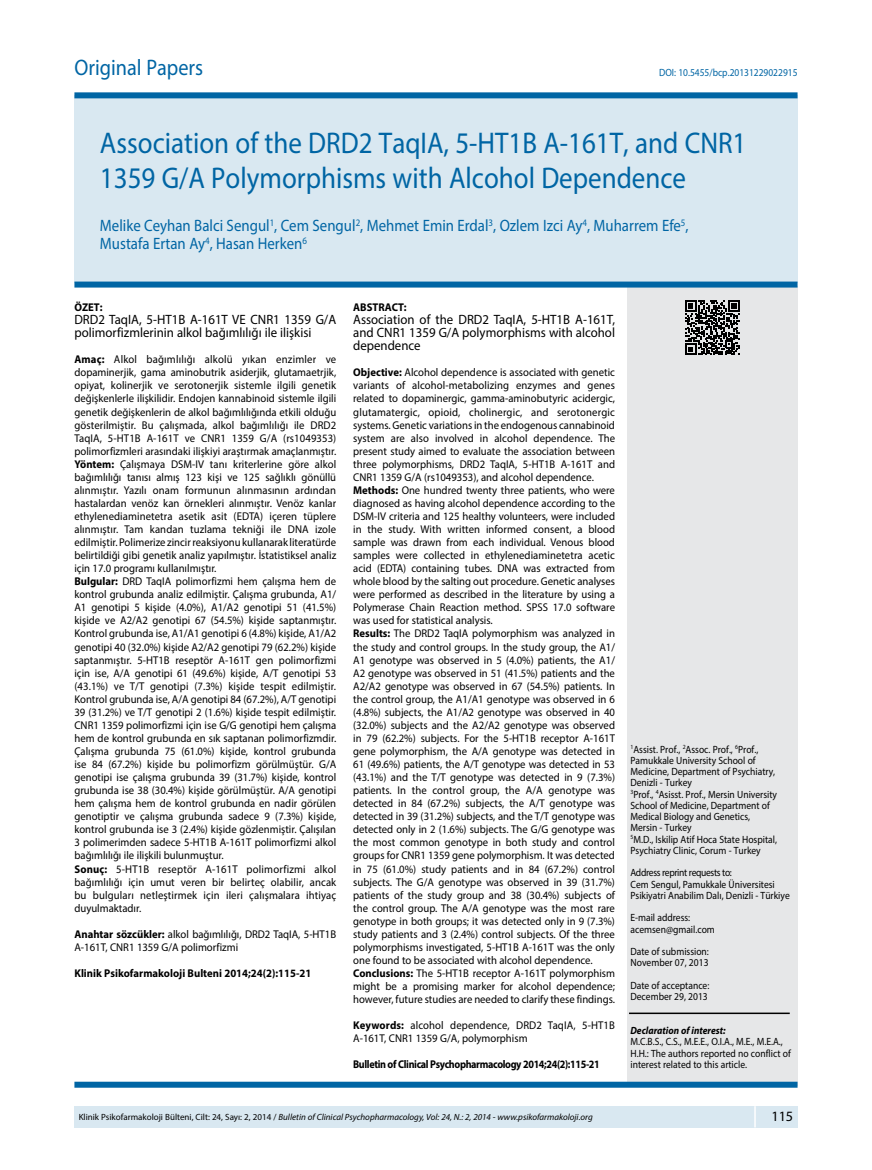
<style>
.page{position:relative;width:872px;height:1170px;background:#fff}
.page>*{position:absolute;margin:0;border:0;box-sizing:border-box;transform-origin:0 0}
.t1{font:30px/34.5px "Myriad Pro";color:#0065a4;scale:.9 1}
.t2{font:22.5px "Myriad Pro";color:#0065a4;scale:.9 1}
.t3{font:16.5px/18px "Myriad Pro";color:#0065a4;scale:.9 1}
.t4{font:14.25px "Myriad Pro";color:#000}
.t5{font:13.5px/13px "Myriad Pro";color:#000;scale:.95 1}
.t6{font:11.25px/13px "Myriad Pro";color:#000;scale:.95 1}
.t7{font:700 11.25px "Myriad Pro";color:#000;scale:.95 1}
.t8{font:700 11.25px "Myriad Pro";letter-spacing:-.035em;color:#000;scale:.9 1}
.t9{font:10.5px/11.2px "Myriad Pro";color:#000;scale:.91 1}
.t10{font:10.5px "Myriad Pro";color:#0065a4;scale:.9 1}
.t11{font:italic 700 10.5px "Myriad Pro";color:#000;scale:.91 1}
.t12{font:italic 9px "Myriad Pro";color:#000}
.s1{font-weight:700}
.s2{font-style:normal}
</style>
<div class="page">
<div style="left:74px;top:1106px;width:723px;height:21px;background:#d9e8f1"></div>
<svg style="left:754px;top:1106px;width:1px;height:21px"></svg>
<div style="left:74px;top:95px;width:723px;height:187px;background:#d9e8f1"></div>
<div style="left:627px;top:286px;width:170px;height:799px;background:#e6e7e8"></div>
<div style="left:74px;top:281px;width:723px;height:6px;background:#0065a4"></div>
<div style="left:74px;top:1081px;width:723px;height:6px;background:#0065a4"></div>
<div style="left:74px;top:92px;width:723px;height:6px;background:#0065a4"></div>
<hr style="left:629px;top:1012px;width:160px;height:1px;background:#000">
<svg style="left:685px;top:300px;width:55px;height:55px"></svg>
<h2 class="t2" style="left:74px;top:54px;width:145px">Original Papers</h2>
<p class="t10" style="left:659px;top:66px;width:155px">DOI: 10.5455/bcp.20131229022915</p>
<h1 class="t1" style="left:100px;top:125px;width:720px">Association of the DRD2 TaqIA, 5-HT1B A-161T, and CNR1<br>1359 G/A Polymorphisms with Alcohol Dependence</h1>
<h3 class="t3" style="left:100px;top:216px;width:655px">Melike Ceyhan Balci Sengul<sup>1</sup>, Cem Sengul<sup>2</sup>, Mehmet Emin Erdal<sup>3</sup>, Ozlem Izci Ay<sup>4</sup>, Muharrem Efe<sup>5</sup>,<br>Mustafa Ertan Ay<sup>4</sup>, Hasan Herken<sup>6</sup></h3>
<p class="t7" style="left:74px;top:300px;width:31px">ÖZET:</p>
<p class="t5" style="left:74px;top:313px;width:277px">DRD2 TaqIA, 5-HT1B A-161T VE CNR1 1359 G/A polimorfizmlerinin alkol bağımlılığı ile ilişkisi</p>
<p class="t6" style="left:74px;top:353px;width:277px"><span class="s1">Amaç:</span> Alkol bağımlılığı alkolü yıkan enzimler ve dopaminerjik, gama aminobutrik asiderjik, glutamaetrjik, opiyat, kolinerjik ve serotonerjik sistemle ilgili genetik değişkenlerle ilişkilidir. Endojen kannabinoid sistemle ilgili genetik değişkenlerin de alkol bağımlılığında etkili olduğu gösterilmiştir. Bu çalışmada, alkol bağımlılığı ile DRD2<br>TaqIA, 5-HT1B A-161T ve CNR1 1359 G/A (rs1049353) polimorfizmleri arasındaki ilişkiyi araştırmak amaçlanmıştır.<br><span class="s1">Yöntem:</span> Çalışmaya DSM-IV tanı kriterlerine göre alkol bağımlılığı tanısı almış 123 kişi ve 125 sağlıklı gönüllü alınmıştır. Yazılı onam formunun alınmasının ardından hastalardan venöz kan örnekleri alınmıştır. Venöz kanlar ethylenediaminetetra asetik asit (EDTA) içeren tüplere alınmıştır. Tam kandan tuzlama tekniği ile DNA izole edilmiştir. Polimerize zincir reaksiyonu kullanarak literatürde belirtildiği gibi genetik analiz yapılmıştır. İstatistiksel analiz için 17.0 programı kullanılmıştır.<br><span class="s1">Bulgular:</span> DRD TaqIA polimorfizmi hem çalışma hem de kontrol grubunda analiz edilmiştir. Çalışma grubunda, A1/ A1 genotipi 5 kişide (4.0%), A1/A2 genotipi 51 (41.5%) kişide ve A2/A2 genotipi 67 (54.5%) kişide saptanmıştır.<br>Kontrol grubunda ise, A1/A1 genotipi 6 (4.8%) kişide, A1/A2 genotipi 40 (32.0%) kişide A2/A2 genotipi 79 (62.2%) kişide saptanmıştır. 5-HT1B reseptör A-161T gen polimorfizmi için ise, A/A genotipi 61 (49.6%) kişide, A/T genotipi 53 (43.1%) ve T/T genotipi (7.3%) kişide tespit edilmiştir.<br>Kontrol grubunda ise, A/A genotipi 84 (67.2%), A/T genotipi 39 (31.2%) ve T/T genotipi 2 (1.6%) kişide tespit edilmiştir.<br>CNR1 1359 polimorfizmi için ise G/G genotipi hem çalışma hem de kontrol grubunda en sık saptanan polimorfizmdir.<br>Çalışma grubunda 75 (61.0%) kişide, kontrol grubunda ise 84 (67.2%) kişide bu polimorfizm görülmüştür. G/A genotipi ise çalışma grubunda 39 (31.7%) kişide, kontrol grubunda ise 38 (30.4%) kişide görülmüştür. A/A genotipi hem çalışma hem de kontrol grubunda en nadir görülen genotiptir ve çalışma grubunda sadece 9 (7.3%) kişide, kontrol grubunda ise 3 (2.4%) kişide gözlenmiştir. Çalışılan 3 polimerimden sadece 5-HT1B A-161T polimorfizmi alkol bağımlılığı ile ilişkili bulunmuştur.<br><span class="s1">Sonuç:</span> 5-HT1B reseptör A-161T polimorfizmi alkol bağımlılığı için umut veren bir belirteç olabilir, ancak bu bulguları netleştirmek için ileri çalışmalara ihtiyaç duyulmaktadır.</p>
<p class="t6" style="left:74px;top:927px;width:277px"><span class="s1">Anahtar sözcükler:</span> alkol bağımlılığı, DRD2 TaqIA, 5-HT1B<br>A-161T, CNR1 1359 G/A polimorfizmi</p>
<p class="t7" style="left:74px;top:965px;width:251px">Klinik Psikofarmakoloji Bulteni 2014;24(2):115-21</p>
<p class="t7" style="left:353px;top:300px;width:58px">ABSTRACT:</p>
<p class="t5" style="left:353px;top:313px;width:277px;text-align:justify">Association of the DRD2 TaqIA, 5-HT1B A-161T, and CNR1 1359 G/A polymorphisms with alcohol dependence</p>
<p class="t6" style="left:353px;top:366px;width:277px"><span class="s1">Objective:</span> Alcohol dependence is associated with genetic variants of alcohol-metabolizing enzymes and genes related to dopaminergic, gamma-aminobutyric acidergic, glutamatergic, opioid, cholinergic, and serotonergic systems. Genetic variations in the endogenous cannabinoid system are also involved in alcohol dependence. The present study aimed to evaluate the association between three polymorphisms, DRD2 TaqIA, 5-HT1B A-161T and CNR1 1359 G/A (rs1049353), and alcohol dependence.<br><span class="s1">Methods:</span> One hundred twenty three patients, who were diagnosed as having alcohol dependence according to the DSM-IV criteria and 125 healthy volunteers, were included in the study. With written informed consent, a blood sample was drawn from each individual. Venous blood samples were collected in ethylenediaminetetra acetic acid (EDTA) containing tubes. DNA was extracted from whole blood by the salting out procedure. Genetic analyses were performed as described in the literature by using a Polymerase Chain Reaction method. SPSS 17.0 software was used for statistical analysis.<br><span class="s1">Results:</span> The DRD2 TaqIA polymorphism was analyzed in the study and control groups. In the study group, the A1/ A1 genotype was observed in 5 (4.0%) patients, the A1/ A2 genotype was observed in 51 (41.5%) patients and the A2/A2 genotype was observed in 67 (54.5%) patients. In the control group, the A1/A1 genotype was observed in 6 (4.8%) subjects, the A1/A2 genotype was observed in 40 (32.0%) subjects and the A2/A2 genotype was observed in 79 (62.2%) subjects. For the 5-HT1B receptor A-161T gene polymorphism, the A/A genotype was detected in 61 (49.6%) patients, the A/T genotype was detected in 53 (43.1%) and the T/T genotype was detected in 9 (7.3%) patients. In the control group, the A/A genotype was detected in 84 (67.2%) subjects, the A/T genotype was detected in 39 (31.2%) subjects, and the T/T genotype was detected only in 2 (1.6%) subjects. The G/G genotype was the most common genotype in both study and control groups for CNR1 1359 gene polymorphism. It was detected in 75 (61.0%) study patients and in 84 (67.2%) control subjects. The G/A genotype was observed in 39 (31.7%) patients of the study group and 38 (30.4%) subjects of the control group. The A/A genotype was the most rare genotype in both groups; it was detected only in 9 (7.3%) study patients and 3 (2.4%) control subjects. Of the three polymorphisms investigated, 5-HT1B A-161T was the only one found to be associated with alcohol dependence.<br><span class="s1">Conclusions:</span> The 5-HT1B receptor A-161T polymorphism might be a promising marker for alcohol dependence; however, future studies are needed to clarify these findings.</p>
<p class="t6" style="left:353px;top:1018px;width:277px"><span class="s1">Keywords:</span> alcohol dependence, DRD2 TaqIA, 5-HT1B<br>A-161T, CNR1 1359 G/A, polymorphism</p>
<p class="t8" style="left:353px;top:1057px;width:275px">Bulletin of Clinical Psychopharmacology 2014;24(2):115-21</p>
<p class="t9" style="left:630px;top:743px;width:163px"><sup>1</sup>Assist. Prof., <sup>2</sup>Assoc. Prof., <sup>6</sup>Prof.,<br>Pamukkale University School of<br>Medicine, Department of Psychiatry,<br>Denizli - Turkey<br><sup>3</sup>Prof., <sup>4</sup>Asisst. Prof., Mersin University<br>School of Medicine, Department of<br>Medical Biology and Genetics,<br>Mersin - Turkey<br><sup>5</sup>M.D., Iskilip Atif Hoca State Hospital,<br>Psychiatry Clinic, Corum - Turkey</p>
<p class="t9" style="left:630px;top:867px;width:177px">Address reprint requests to:<br>Cem Sengul, Pamukkale Üniversitesi<br>Psikiyatri Anabilim Dalı, Denizli - Türkiye</p>
<p class="t9" style="left:630px;top:912px;width:94px">E-mail address: acemsen@gmail.com</p>
<p class="t9" style="left:630px;top:945px;width:88px">Date of submission:<br>November 07, 2013</p>
<p class="t9" style="left:630px;top:979px;width:88px">Date of acceptance:<br>December 29, 2013</p>
<p class="t11" style="left:630px;top:1023px;width:106px">Declaration of interest:</p>
<p class="t9" style="left:630px;top:1035px;width:178px">M.C.B.S., C.S., M.E.E., O.I.A., M.E., M.E.A.,<br>H.H.: The authors reported no conflict of interest related to this article.</p>
<p class="t12" style="left:79px;top:1111px;width:515px"><span class="s2">Klinik Psikofarmakoloji Bülteni, Cilt: 24, Sayı: 2, 2014 /</span> Bulletin of Clinical Psychopharmacology, Vol: 24, N.: 2, 2014 - www.psikofarmakoloji.org</p>
<p class="t4" style="left:771px;top:1107px;width:23px">115</p>
</div>
